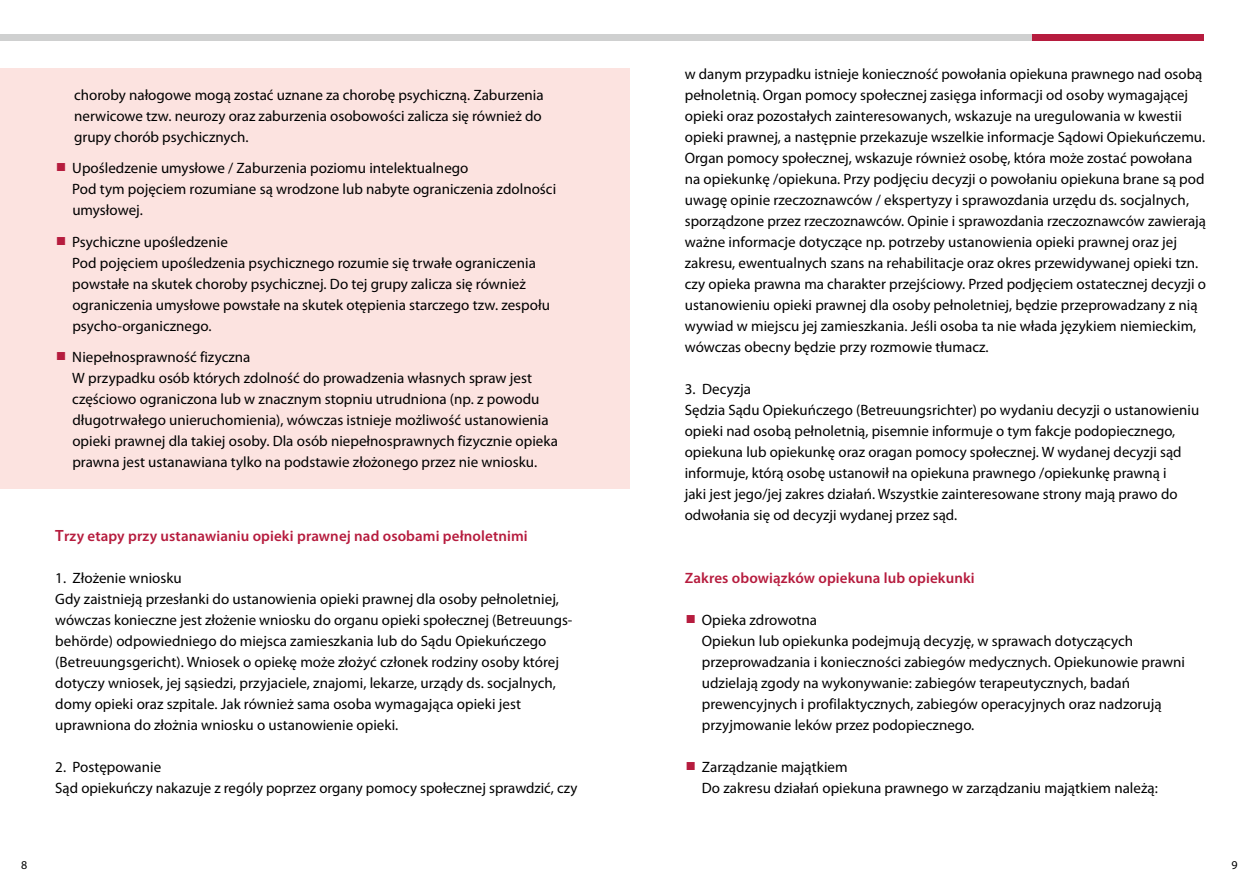
<style>
.page{position:relative;width:1259px;height:893px;background:#fff}
.page>*{position:absolute;margin:0;border:0;box-sizing:border-box;transform-origin:0 0}
.t1{font:15px/21px "Myriad Pro";color:#000}
.t2{font:600 15px "Myriad Pro";letter-spacing:.01em;color:#b61c3e}
.t3{font:12px "Myriad Pro";color:#000}
.s1{font-family:"Prestige Elite Std";font-size:19.95px;color:#b61c3e}
.s2{font-size:16.35px}
</style>
<div class="page">
<div style="left:1031px;top:34px;width:172px;height:6px;background:#b61c3e"></div>
<div style="left:0;top:34px;width:1031px;height:6px;background:#cfd0d0"></div>
<div style="left:0;top:68px;width:629px;height:420px;background:#fce3e0"></div>
<p class="t1" style="left:74px;top:84px;width:471px">choroby nałogowe mogą zostać uznane za chorobę psychiczną. Zaburzenia nerwicowe tzw. neurozy oraz zaburzenia osobowości zalicza się również do grupy chorób psychicznych.</p>
<p class="t1" style="left:72px;top:157px;width:485px;text-indent:-17px"><span class="s1">■</span> Upośledzenie umysłowe / Zaburzenia poziomu intelektualnego<br>Pod tym pojęciem rozumiane są wrodzone lub nabyte ograniczenia zdolności umysłowej.</p>
<p class="t1" style="left:72px;top:231px;width:479px;text-indent:-17px"><span class="s1">■</span> Psychiczne upośledzenie<br>Pod pojęciem upośledzenia psychicznego rozumie się trwałe ograniczenia powstałe na skutek choroby psychicznej. Do tej grupy zalicza się również ograniczenia umysłowe powstałe na skutek otępienia starczego tzw. zespołu psycho-organicznego.</p>
<p class="t1" style="left:55px;top:346px;width:197px"><span class="s1">■</span> Niepełnosprawność fizyczna</p>
<p class="t1" style="left:55px;top:367px;width:478px">W przypadku osób których zdolność do prowadzenia własnych spraw jest</p>
<p class="t1" style="left:72px;top:388px;width:469px">częściowo ograniczona lub w znacznym stopniu utrudniona (np. z powodu</p>
<p class="t1" style="left:72px;top:409px;width:478px">długotrwałego unieruchomienia), wówczas istnieje możliwość ustanowienia</p>
<p class="t1" style="left:72px;top:430px;width:487px">opieki prawnej dla takiej osoby. Dla osób niepełnosprawnych fizycznie opieka</p>
<p class="t1" style="left:72px;top:451px;width:466px">prawna jest ustanawiana tylko na podstawie złożonego przez nie wniosku.</p>
<p class="t2" style="left:55px;top:526px;width:474px"><span class="s2">T</span>rzy etapy przy ustanawianiu opieki prawnej nad osobami pełnoletnimi</p>
<p class="t1" style="left:55px;top:567px;width:519px">1. Złożenie wniosku<br>Gdy zaistnieją przesłanki do ustanowienia opieki prawnej dla osoby pełnoletniej, wówczas konieczne jest złożenie wniosku do organu opieki społecznej (Betreuungs&shy;behörde) odpowiedniego do miejsca zamieszkania lub do Sądu Opiekuńczego (Betreuungsgericht). Wniosek o opiekę może złożyć członek rodziny osoby której dotyczy wniosek, jej sąsiedzi, przyjaciele, znajomi, lekarze, urządy ds. socjalnych, domy opieki oraz szpitale. Jak również sama osoba wymagająca opieki jest uprawniona do złożnia wniosku o ustanowienie opieki.</p>
<p class="t1" style="left:55px;top:756px;width:523px">2. Postępowanie<br>Sąd opiekuńczy nakazuje z rególy poprzez organy pomocy społecznej sprawdzić, czy</p>
<p class="t1" style="left:685px;top:63px;width:523px">w danym przypadku istnieje konieczność powołania opiekuna prawnego nad osobą pełnoletnią. Organ pomocy społecznej zasięga informacji od osoby wymagającej opieki oraz pozostałych zainteresowanych, wskazuje na uregulowania w kwestii opieki prawnej, a następnie przekazuje wszelkie informacje Sądowi Opiekuńczemu.<br>Organ pomocy społecznej, wskazuje również osobę, która może zostać powołana na opiekunkę /opiekuna. Przy podjęciu decyzji o powołaniu opiekuna brane są pod uwagę opinie rzeczoznawców / ekspertyzy i sprawozdania urzędu ds. socjalnych, sporządzone przez rzeczoznawców. Opinie i sprawozdania rzeczoznawców zawierają ważne informacje dotyczące np. potrzeby ustanowienia opieki prawnej oraz jej zakresu, ewentualnych szans na rehabilitacje oraz okres przewidywanej opieki tzn. czy opieka prawna ma charakter przejściowy. Przed podjęciem ostatecznej decyzji o ustanowieniu opieki prawnej dla osoby pełnoletniej, będzie przeprowadzany z nią wywiad w miejscu jej zamieszkania. Jeśli osoba ta nie włada językiem niemieckim, wówczas obecny będzie przy rozmowie tłumacz.</p>
<p class="t1" style="left:685px;top:378px;width:516px">3. Decyzja<br>Sędzia Sądu Opiekuńczego (Betreuungsrichter) po wydaniu decyzji o ustanowieniu opieki nad osobą pełnoletnią, pisemnie informuje o tym fakcje podopiecznego, opiekuna lub opiekunkę oraz oragan pomocy społecznej. W wydanej decyzji sąd informuje, którą osobę ustanowił na opiekuna prawnego /opiekunkę prawną i<br>jaki jest jego/jej zakres działań. Wszystkie zainteresowane strony mają prawo do odwołania się od decyzji wydanej przez sąd.</p>
<p class="t2" style="left:685px;top:568px;width:291px">Zakres obowiązków opiekuna lub opiekunki</p>
<p class="t1" style="left:702px;top:609px;width:485px;text-indent:-17px"><span class="s1">■</span> Opieka zdrowotna<br>Opiekun lub opiekunka podejmują decyzję, w sprawach dotyczących przeprowadzania i konieczności zabiegów medycznych. Opiekunowie prawni udzielają zgody na wykonywanie: zabiegów terapeutycznych, badań prewencyjnych i profilaktycznych, zabiegów operacyjnych oraz nadzorują przyjmowanie leków przez podopiecznego.</p>
<p class="t1" style="left:702px;top:756px;width:457px;text-indent:-17px"><span class="s1">■</span> Zarządzanie majątkiem<br>Do zakresu działań opiekuna prawnego w zarządzaniu majątkiem należą:</p>
<p class="t3" style="left:21px;top:858px;width:8px">8</p>
<p class="t3" style="left:1231px;top:858px;width:8px">9</p>
</div>
